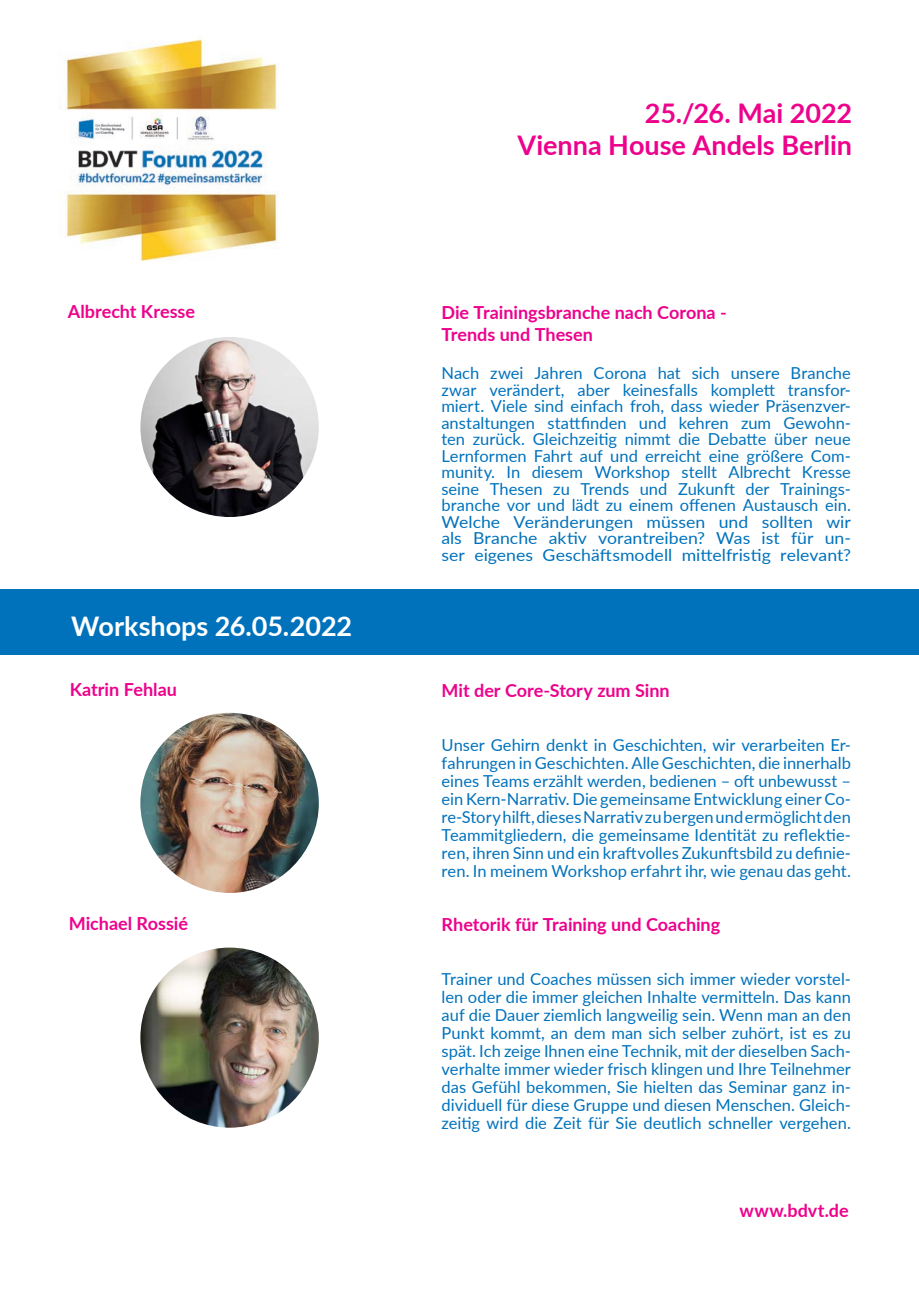
<style>
.page{position:relative;width:919px;height:1289px;background:#fff}
.page>*{position:absolute;margin:0;border:0;box-sizing:border-box;transform-origin:0 0}
.t1{font:700 27px/32.4px "Lato";color:#ed028c;text-align:right}
.t2{font:700 27px "Lato";color:#fff}
.t3{font:700 18px/21.6px "Lato";color:#ed028c}
.t4{font:16.5px/18px "Lato";color:#0072bc;text-align:justify}
.t5{font:16.5px/16.5px "Lato";color:#0072bc;text-align:justify;scale:1.07 1}
</style>
<div class="page">
<img style="left:59px;top:39px;width:218px;height:223px">
<div style="left:0;top:589px;width:918px;height:65px;background:#0072bc"></div>
<img style="left:140px;top:712px;width:179px;height:180px">
<img style="left:140px;top:947px;width:179px;height:180px">
<img style="left:140px;top:337px;width:179px;height:180px">
<p class="t1" style="left:517px;top:95px;width:336px">25./26. Mai 2022<br>Vienna House Andels Berlin</p>
<p class="t3" style="left:68px;top:300px;width:129px">Albrecht Kresse</p>
<p class="t3" style="left:441px;top:301px;width:287px">Die Trainingsbranche nach Corona -<br>Trends und Thesen</p>
<p class="t4" style="left:441px;top:364px;width:411px;line-height:16.5px">Nach zwei Jahren Corona hat sich unsere Branche zwar verändert, aber keinesfalls komplett transfor&shy;miert. Viele sind einfach froh, dass wieder Präsenzver&shy;anstaltungen stattfinden und kehren zum Gewohn&shy;ten zurück. Gleichzeitig nimmt die Debatte über neue Lernformen Fahrt auf und erreicht eine größere Com&shy;munity. In diesem Workshop stellt Albrecht Kresse seine Thesen zu Trends und Zukunft der Trainings&shy;branche vor und lädt zu einem offenen Austausch ein.</p>
<p class="t5" style="left:441px;top:512px;width:384px">Welche Veränderungen müssen und sollten wir als Branche aktiv vorantreiben? Was ist für un&shy;ser eigenes Geschäftsmodell mittelfristig relevant?</p>
<p class="t2" style="left:71px;top:606px;width:282px">Workshops 26.05.2022</p>
<p class="t3" style="left:70px;top:677px;width:109px">Katrin Fehlau</p>
<p class="t3" style="left:441px;top:679px;width:230px">Mit der Core-Story zum Sinn</p>
<p class="t4" style="left:441px;top:735px;width:411px">Unser Gehirn denkt in Geschichten, wir verarbeiten Er&shy;fahrungen in Geschichten. Alle Geschichten, die innerhalb eines Teams erzählt werden, bedienen – oft unbewusst – ein Kern-Narrativ. Die gemeinsame Entwicklung einer Co&shy;re-Story hilft, dieses Narrativ zu bergen und ermöglicht den Teammitgliedern, die gemeinsame Identität zu reflektie&shy;ren, ihren Sinn und ein kraftvolles Zukunftsbild zu definie&shy;ren. In meinem Workshop erfahrt ihr, wie genau das geht.</p>
<p class="t3" style="left:69px;top:912px;width:121px">Michael Rossié</p>
<p class="t3" style="left:441px;top:913px;width:280px">Rhetorik für Training und Coaching</p>
<p class="t4" style="left:441px;top:969px;width:411px">Trainer und Coaches müssen sich immer wieder vorstel&shy;len oder die immer gleichen Inhalte vermitteln. Das kann auf die Dauer ziemlich langweilig sein. Wenn man an den Punkt kommt, an dem man sich selber zuhört, ist es zu spät. Ich zeige Ihnen eine Technik, mit der dieselben Sach&shy;verhalte immer wieder frisch klingen und Ihre Teilnehmer das Gefühl bekommen, Sie hielten das Seminar ganz in&shy;dividuell für diese Gruppe und diesen Menschen. Gleich&shy;zeitig wird die Zeit für Sie deutlich schneller vergehen.</p>
<p class="t3" style="left:739px;top:1198px;width:111px">www.bdvt.de</p>
</div>
